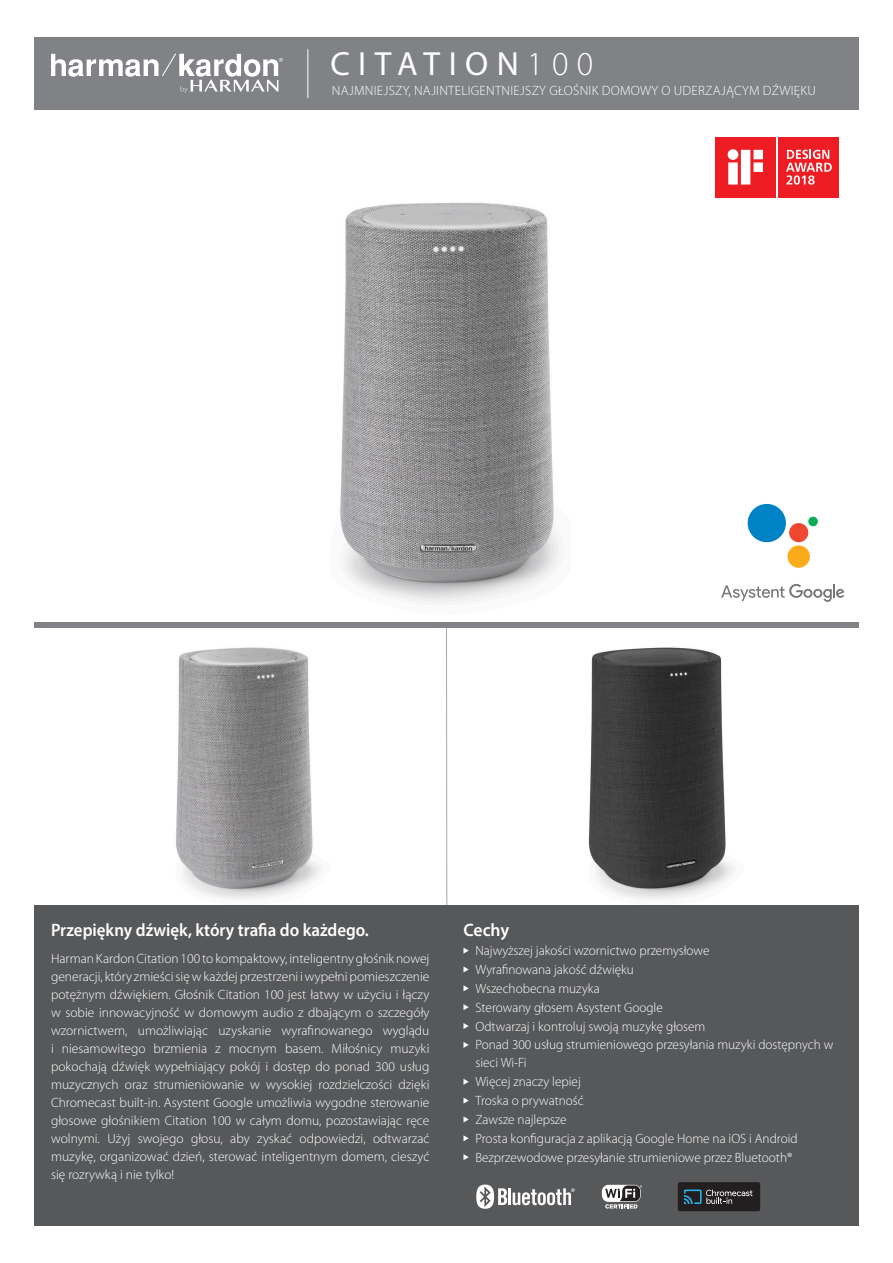
<style>
.page{position:relative;width:893px;height:1263px;background:#fff}
.page>*{position:absolute;margin:0;border:0;box-sizing:border-box;transform-origin:0 0}
.t1{font:33.6px "Myriad Pro";letter-spacing:.25em;color:#fff}
.t2{font:600 18px "Myriad Pro";color:#fff;scale:.94 1}
.t3{font:600 18px "Myriad Pro";color:#fff}
.t4{font:300 13.5px/18px "Myriad Pro";color:#fff;text-align:justify}
.t5{font:300 13.5px "Myriad Pro";letter-spacing:.02em;color:#fff}
.s1{font-weight:300}
</style>
<div class="page">
<img style="left:544px;top:647px;width:220px;height:259px">
<img style="left:130px;top:647px;width:220px;height:259px">
<img style="left:340px;top:202px;width:219px;height:400px">
<div style="left:34px;top:622px;width:825px;height:6px;background:#808285"></div>
<hr style="left:446px;top:628px;width:1px;height:294px;background:#a8a9ad">
<div style="left:34px;top:37px;width:825px;height:72px;background:#808285"></div>
<hr style="left:307px;top:49px;width:1px;height:49px;background:#fff">
<svg style="left:51px;top:54px;width:232px;height:39px"></svg>
<div style="left:34px;top:906px;width:825px;height:320px;background:#57585a"></div>
<svg style="left:463px;top:948px;width:6px;height:6px"></svg>
<svg style="left:463px;top:966px;width:6px;height:6px"></svg>
<svg style="left:463px;top:985px;width:6px;height:6px"></svg>
<svg style="left:463px;top:1004px;width:6px;height:6px"></svg>
<svg style="left:463px;top:1023px;width:6px;height:6px"></svg>
<svg style="left:463px;top:1042px;width:6px;height:6px"></svg>
<svg style="left:463px;top:1079px;width:6px;height:6px"></svg>
<svg style="left:463px;top:1097px;width:6px;height:6px"></svg>
<svg style="left:463px;top:1116px;width:6px;height:6px"></svg>
<svg style="left:463px;top:1135px;width:6px;height:6px"></svg>
<svg style="left:463px;top:1154px;width:6px;height:6px"></svg>
<svg style="left:476px;top:1184px;width:31px;height:25px"></svg>
<hr style="left:508px;top:1188px;width:3px;height:17px;background:#fff">
<svg style="left:513px;top:1188px;width:62px;height:17px"></svg>
<div style="left:602px;top:1185px;width:39px;height:17px;background:#fff;border-radius:7px"></div>
<svg style="left:605px;top:1185px;width:37px;height:23px"></svg>
<div style="left:678px;top:1182px;width:82px;height:29px;background:#231f20;border-radius:2px"></div>
<svg style="left:684px;top:1189px;width:69px;height:15px"></svg>
<svg style="left:712px;top:134px;width:130px;height:66px"></svg>
<div style="left:716px;top:137px;width:60px;height:60px;background:#ee1d23"></div>
<svg style="left:728px;top:149px;width:35px;height:36px"></svg>
<div style="left:779px;top:137px;width:60px;height:60px;background:#ee1d23"></div>
<svg style="left:786px;top:150px;width:46px;height:35px"></svg>
<div style="left:808px;top:517px;width:10px;height:9px;background:#0bae57;border-radius:50%"></div>
<div style="left:789px;top:523px;width:19px;height:19px;background:#ef4830;border-radius:50%"></div>
<div style="left:787px;top:545px;width:23px;height:23px;background:#faab1a;border-radius:50%"></div>
<div style="left:748px;top:504px;width:38px;height:38px;background:#0082c7;border-radius:50%"></div>
<svg style="left:721px;top:584px;width:123px;height:18px"></svg>
<p class="t1" style="left:330px;top:43px;width:264px">CITATION<span class="s1">100</span></p>
<p class="t5" style="left:332px;top:83px;width:485px">NAJMNIEJSZY, NAJINTELIGENTNIEJSZY GŁOŚNIK DOMOWY O UDERZAJĄCYM DŹWIĘKU</p>
<p class="t2" style="left:51px;top:919px;width:340px">Przepiękny dźwięk, który trafia do każdego.</p>
<p class="t4" style="left:51px;top:949px;width:380px">Harman Kardon Citation 100 to kompaktowy, inteligentny głośnik nowej generacji, który zmieści się w każdej przestrzeni i wypełni pomieszczenie potężnym dźwiękiem. Głośnik Citation 100 jest łatwy w użyciu i łączy w sobie innowacyjność w domowym audio z dbającym o szczegóły wzornictwem, umożliwiając uzyskanie wyrafinowanego wyglądu i niesamowitego brzmienia z mocnym basem. Miłośnicy muzyki pokochają dźwięk wypełniający pokój i dostęp do ponad 300 usług muzycznych oraz strumieniowanie w wysokiej rozdzielczości dzięki Chromecast built-in. Asystent Google umożliwia wygodne sterowanie głosowe głośnikiem Citation 100 w całym domu, pozostawiając ręce wolnymi. Użyj swojego głosu, aby zyskać odpowiedzi, odtwarzać muzykę, organizować dzień, sterować inteligentnym domem, cieszyć się rozrywką i nie tylko!</p>
<p class="t3" style="left:463px;top:919px;width:47px">Cechy</p>
<p class="t4" style="left:475px;top:942px;width:235px">Najwyższej jakości wzornictwo przemysłowe</p>
<p class="t4" style="left:475px;top:961px;width:160px">Wyrafinowana jakość dźwięku</p>
<p class="t4" style="left:475px;top:979px;width:126px">Wszechobecna muzyka</p>
<p class="t4" style="left:475px;top:998px;width:189px">Sterowany głosem Asystent Google</p>
<p class="t4" style="left:475px;top:1017px;width:231px">Odtwarzaj i kontroluj swoją muzykę głosem</p>
<p class="t4" style="left:475px;top:1036px;width:359px">Ponad 300 usług strumieniowego przesyłania muzyki dostępnych w sieci Wi-Fi</p>
<p class="t4" style="left:475px;top:1073px;width:107px">Więcej znaczy lepiej</p>
<p class="t4" style="left:475px;top:1092px;width:110px">Troska o prywatność</p>
<p class="t4" style="left:475px;top:1111px;width:93px">Zawsze najlepsze</p>
<p class="t4" style="left:475px;top:1129px;width:324px">Prosta konfiguracja z aplikacją Google Home na iOS i Android</p>
<p class="t4" style="left:475px;top:1148px;width:318px">Bezprzewodowe przesyłanie strumieniowe przez Bluetooth®</p>
</div>
